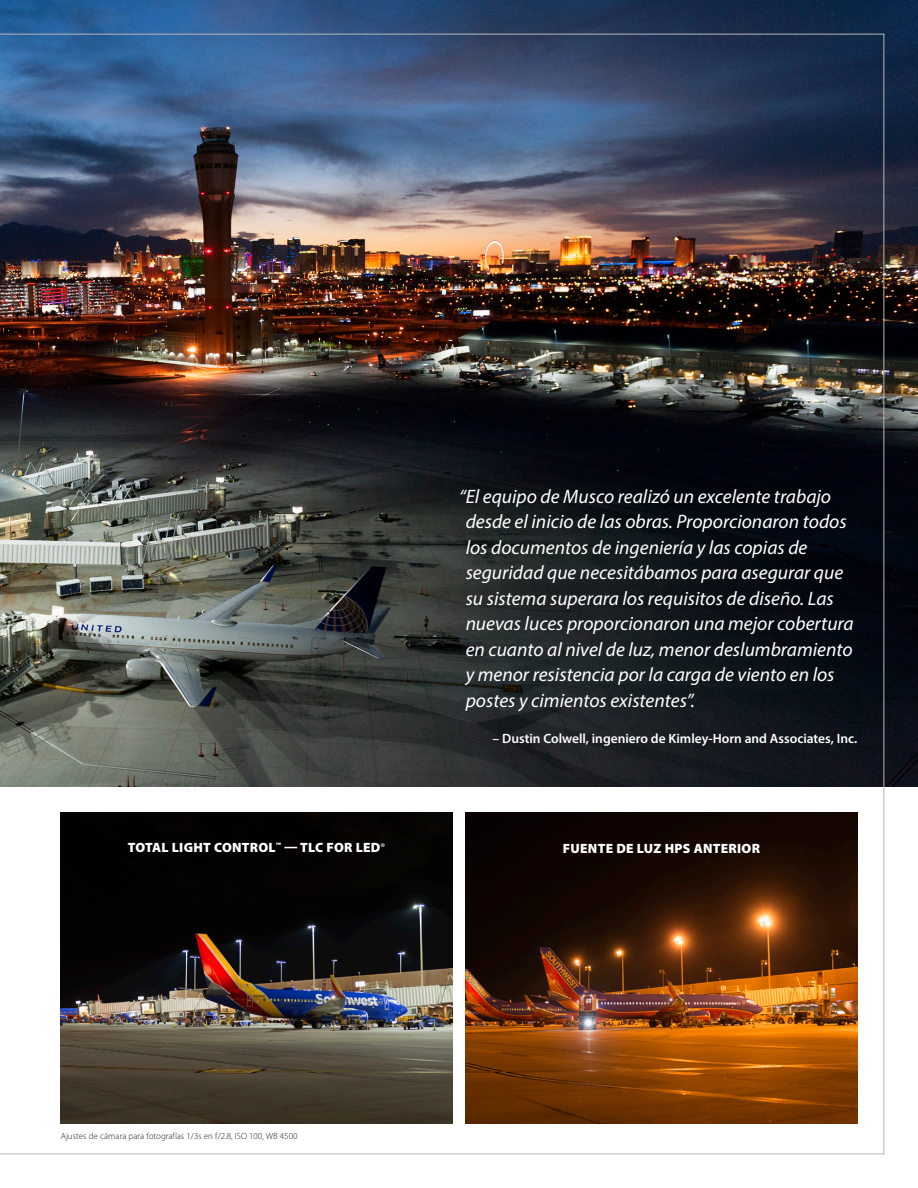
<style>
.page{position:relative;width:918px;height:1188px;background:#fff}
.page>*{position:absolute;margin:0;border:0;box-sizing:border-box;transform-origin:0 0}
.t1{font:italic 19.5px/25.5px "Myriad Pro";color:#fff}
.Name_Title{font:600 13.5px "Myriad Pro";color:#fff}
.t2{font:900 13.5px "Myriad Pro";letter-spacing:.02em;color:#fff}
.t3{font:300 9px "Myriad Pro";color:#231f20}
.s1{font-weight:400;font-size:11.25px}
</style>
<div class="page">
<img style="left:0;top:0;width:918px;height:786px">
<img style="left:0;top:34px;width:884px;height:1120px">
<p class="t1" style="left:466px;top:483px;width:390px;text-indent:-7px">“El equipo de Musco realizó un excelente trabajo desde el inicio de las obras. Proporcionaron todos los documentos de ingeniería y las copias de seguridad que necesitábamos para asegurar que su sistema superara los requisitos de diseño. Las nuevas luces proporcionaron una mejor cobertura en cuanto al nivel de luz, menor deslumbramiento y menor resistencia por la carga de viento en los postes y cimientos existentes”.</p>
<p class="Name_Title" style="left:493px;top:729px;width:366px">– Dustin Colwell, ingeniero de Kimley-Horn and Associates, Inc.</p>
<p class="t2" style="left:128px;top:839px;width:259px">TOTAL LIGHT CONTROL<sup>™</sup> — TLC FOR LED<span class="s1">®</span></p>
<p class="t2" style="left:563px;top:840px;width:199px">FUENTE DE LUZ HPS ANTERIOR</p>
<p class="t3" style="left:61px;top:1131px;width:238px">Ajustes de cámara para fotografías 1/3s en f/2.8, ISO 100, WB 4500</p>
</div>
